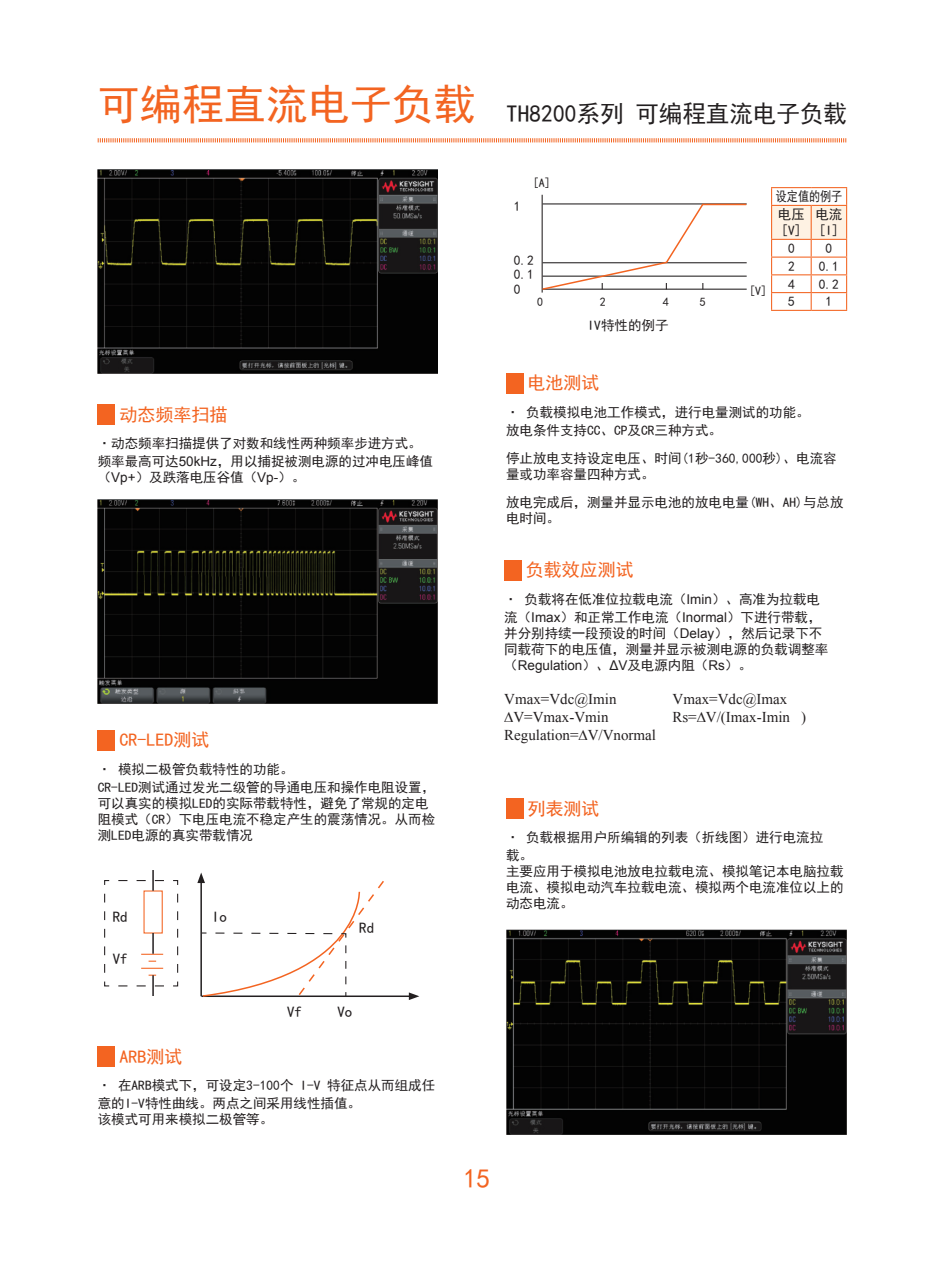
<style>
.page{position:relative;width:944px;height:1263px;background:#fff}
.page>*{position:absolute;margin:0;border:0;box-sizing:border-box;transform-origin:0 0}
.t1{font:42px "Sim Hei";color:#f36421}
.t2{font:27px "Sim Hei";color:#f36421}
.t3{font:24px "Sim Hei";color:#231f20}
.t4{font:18px "Sim Hei";color:#f36421}
.t5{font:15px "Times New Roman";color:#231f20}
.t6{font:15px "Sim Hei";color:#231f20}
.t7{font:13.5px/16.2px "Sim Hei";color:#231f20}
.t8{font:13.5px "Arial";color:#231f20}
.t9{font:13.5px/17.7px "Sim Hei";color:#231f20;scale:.82 1}
.t10{font:12px "Sim Hei";color:#231f20}
.s1{font-family:"Arial"}
.s2{font-family:"Sim Hei"}
</style>
<div class="page">
<svg style="left:97px;top:138px;width:750px;height:5px"></svg>
<img style="left:98px;top:169px;width:340px;height:205px">
<img style="left:98px;top:499px;width:340px;height:204px">
<hr style="left:152px;top:870px;width:2px;height:21px;background:#231f20">
<hr style="left:152px;top:975px;width:2px;height:21px;background:#231f20">
<svg style="left:104px;top:879px;width:75px;height:108px"></svg>
<hr style="left:201px;top:995px;width:210px;height:2px;background:#231f20">
<svg style="left:409px;top:992px;width:10px;height:8px"></svg>
<svg style="left:197px;top:872px;width:188px;height:125px"></svg>
<hr style="left:542px;top:195px;width:1px;height:98px;background:#231f20">
<hr style="left:771px;top:187px;width:40px;height:1px;background:#f36421">
<hr style="left:811px;top:187px;width:36px;height:1px;background:#f36421">
<svg style="left:771px;top:188px;width:76px;height:122px"></svg>
<hr style="left:771px;top:310px;width:40px;height:1px;background:#f36421">
<hr style="left:811px;top:310px;width:36px;height:1px;background:#f36421">
<svg style="left:541px;top:203px;width:206px;height:88px"></svg>
<img style="left:506px;top:930px;width:340px;height:204px">
<div style="left:506px;top:373px;width:17px;height:20px;background:#f36421"></div>
<div style="left:98px;top:730px;width:17px;height:20px;background:#f36421"></div>
<div style="left:98px;top:404px;width:17px;height:20px;background:#f36421"></div>
<div style="left:98px;top:1046px;width:17px;height:20px;background:#f36421"></div>
<div style="left:504px;top:560px;width:17px;height:20px;background:#f36421"></div>
<div style="left:506px;top:798px;width:17px;height:20px;background:#f36421"></div>
<h1 class="t1" style="left:98px;top:83px;width:379px">可编程直流电子负载</h1>
<h3 class="t3" style="left:506px;top:101px;width:343px">TH8200系列 可编程直流电子负载</h3>
<h3 class="t4" style="left:119px;top:405px;width:109px">动态频率扫描</h3>
<p class="t7" style="left:98px;top:434px;width:337px;line-height:18px">·动态频率扫描提供了对数和线性两种频率步进方式。频率最高可达<span class="s1">50kHz</span>，用以捕捉被测电源的过冲电压峰值</p>
<p class="t7" style="left:98px;top:469px;width:209px">（<span class="s1">Vp+</span>）及跌落电压谷值（<span class="s1">Vp-</span>）。</p>
<h3 class="t4" style="left:119px;top:731px;width:91px">CR-LED测试</h3>
<p class="t7" style="left:98px;top:760px;width:339px;line-height:18px">· 模拟二极管负载特性的功能。<br>CR-LED测试通过发光二级管的导通电压和操作电阻设置，</p>
<p class="t7" style="left:98px;top:795px;width:339px">可以真实的模拟LED的实际带载特性，避免了常规的定电阻模式（CR）下电压电流不稳定产生的震荡情况。从而检测LED电源的真实带载情况</p>
<p class="t6" style="left:113px;top:909px;width:16px">Rd</p>
<p class="t6" style="left:113px;top:951px;width:16px">Vf</p>
<p class="t6" style="left:212px;top:909px;width:16px">Io</p>
<h3 class="t4" style="left:119px;top:1047px;width:64px">ARB测试</h3>
<p class="t6" style="left:359px;top:920px;width:16px">Rd</p>
<p class="t6" style="left:287px;top:1004px;width:16px">Vf</p>
<p class="t6" style="left:337px;top:1004px;width:16px">Vo</p>
<p class="t7" style="left:98px;top:1076px;width:339px;line-height:18px">· 在ARB模式下，可设定3-100个 I-V 特征点从而组成任意的I-V特性曲线。两点之间采用线性插值。</p>
<p class="t7" style="left:98px;top:1111px;width:177px">该模式可用来模拟二极管等。</p>
<p class="t7" style="left:514px;top:198px;width:8px">1</p>
<p class="t10" style="left:533px;top:177px;width:19px">[A]</p>
<p class="t7" style="left:514px;top:252px;width:22px">0.2</p>
<p class="t7" style="left:514px;top:266px;width:22px">0.1</p>
<p class="t7" style="left:514px;top:282px;width:8px">0</p>
<p class="t10" style="left:537px;top:296px;width:7px">0</p>
<p class="t10" style="left:600px;top:296px;width:7px">2</p>
<p class="t10" style="left:663px;top:296px;width:7px">4</p>
<p class="t10" style="left:700px;top:296px;width:7px">5</p>
<p class="t7" style="left:587px;top:317px;width:82px">IV特性的例子</p>
<h3 class="t4" style="left:528px;top:374px;width:73px">电池测试</h3>
<p class="t10" style="left:749px;top:285px;width:19px">[V]</p>
<p class="t9" style="left:776px;top:188px;width:82px">设定值的例子电压</p>
<p class="t7" style="left:781px;top:222px;width:22px">[V]</p>
<p class="t7" style="left:815px;top:206px;width:28px">电流[I]</p>
<p class="t7" style="left:788px;top:240px;width:8px">0</p>
<p class="t7" style="left:825px;top:240px;width:8px">0</p>
<p class="t7" style="left:788px;top:258px;width:8px">2</p>
<p class="t7" style="left:819px;top:258px;width:22px">0.1</p>
<p class="t7" style="left:788px;top:276px;width:8px">4</p>
<p class="t7" style="left:819px;top:276px;width:22px">0.2</p>
<p class="t7" style="left:788px;top:293px;width:8px">5</p>
<p class="t7" style="left:825px;top:293px;width:8px">1</p>
<p class="t7" style="left:506px;top:403px;width:305px;line-height:18px">· 负载模拟电池工作模式，进行电量测试的功能。放电条件支持CC、CP及CR三种方式。</p>
<p class="t7" style="left:506px;top:450px;width:332px">停止放电支持设定电压、时间(1秒-360,000秒)、电流容量或功率容量四种方式。</p>
<p class="t7" style="left:506px;top:494px;width:339px">放电完成后，测量并显示电池的放电电量(WH、AH)与总放电时间。</p>
<h3 class="t4" style="left:526px;top:561px;width:109px">负载效应测试</h3>
<p class="t7" style="left:504px;top:590px;width:319px;line-height:18px">· 负载将在低准位拉载电流（<span class="s1">Imin</span>）、高准为拉载电流（<span class="s1">Imax</span>）和正常工作电流（<span class="s1">Inormal</span>）下进行带载，</p>
<p class="t7" style="left:504px;top:625px;width:325px">并分别持续一段预设的时间（<span class="s1">Delay</span>），然后记录下不同载荷下的电压值，测量并显示被测电源的负载调整率</p>
<p class="t8" style="left:504px;top:657px;width:249px"><span class="s2">（</span>Regulation<span class="s2">）、</span>ΔV<span class="s2">及电源内阻（</span>Rs<span class="s2">）。</span></p>
<p class="t5" style="left:504px;top:689px;width:114px">Vmax=Vdc@Imin</p>
<p class="t5" style="left:673px;top:689px;width:116px">Vmax=Vdc@Imax</p>
<p class="t5" style="left:504px;top:707px;width:106px">∆V=Vmax-Vmin</p>
<p class="t5" style="left:672px;top:707px;width:135px">Rs=∆V/(Imax-Imin )</p>
<p class="t5" style="left:504px;top:725px;width:153px">Regulation=∆V/Vnormal</p>
<h3 class="t4" style="left:528px;top:799px;width:73px">列表测试</h3>
<p class="t7" style="left:506px;top:828px;width:319px;line-height:18px">· 负载根据用户所编辑的列表（折线图）进行电流拉载。</p>
<p class="t7" style="left:506px;top:863px;width:339px;text-align:justify">主要应用于模拟电池放电拉载电流、模拟笔记本电脑拉载电流、模拟电动汽车拉载电流、模拟两个电流准位以上的动态电流。</p>
<h2 class="t2" style="left:463px;top:1165px;width:28px">15</h2>
</div>
